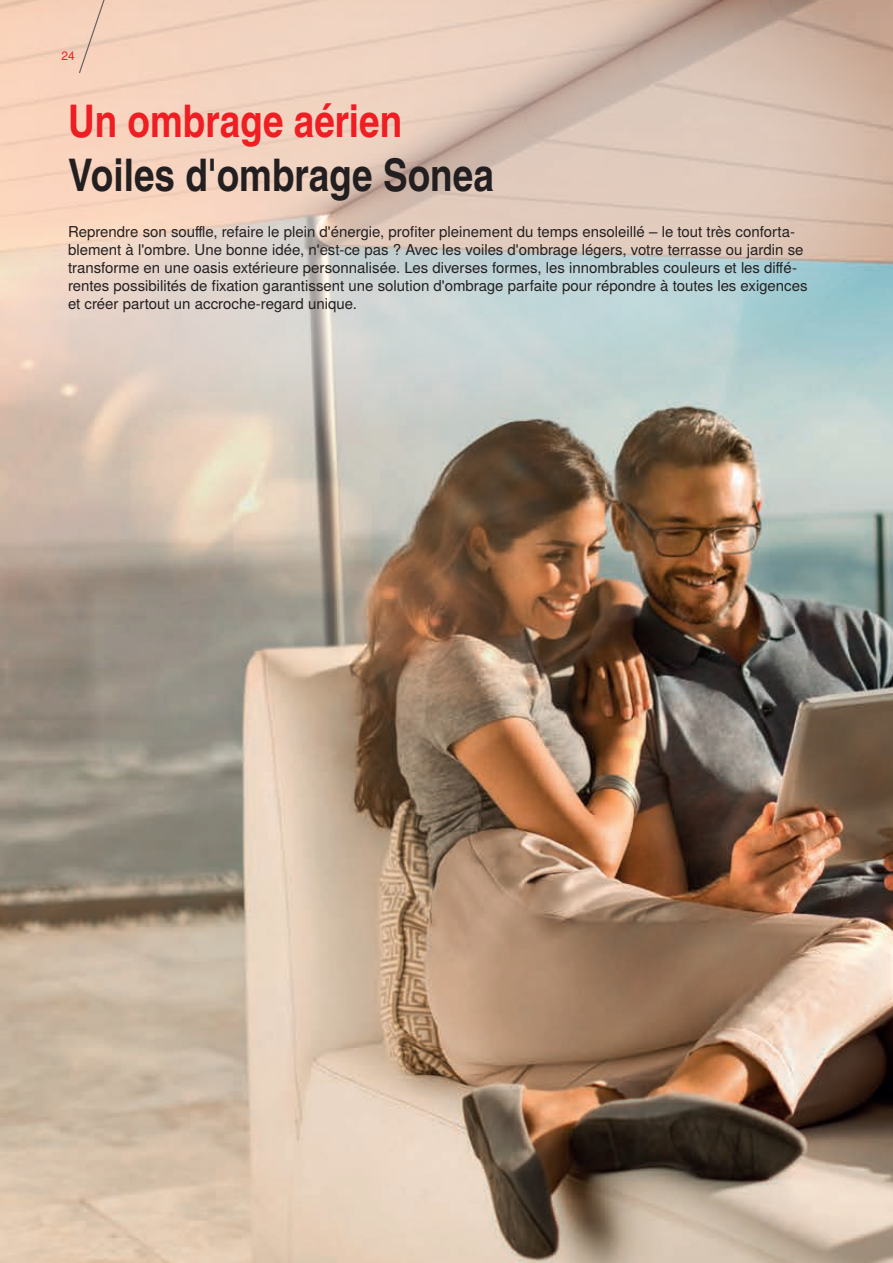
<style>
.page{position:relative;width:893px;height:1263px;background:#fff}
.page>*{position:absolute;margin:0;border:0;box-sizing:border-box;transform-origin:0 0}
.t1{font:700 45px "Warema Nimbus Cnd";color:#231f20}
.t2{font:700 45px "Warema Nimbus Cnd";color:#ee1e23}
.t3{font:15px/18px "Warema Nimbus";color:#231f20}
.t4{font:12px "Warema Nimbus";color:#ee1e23}
</style>
<div class="page">
<img style="left:0;top:435px;width:893px;height:828px">
<svg style="left:0;top:0;width:893px;height:435px;background:#d7cabe"></svg>
<svg style="left:78px;top:0;width:36px;height:74px;background:#f0cdb8"></svg>
<p class="t4" style="left:62px;top:49px;width:15px">24</p>
<h1 class="t2" style="left:68px;top:93px;width:336px">Un ombrage aérien</h1>
<h1 class="t1" style="left:68px;top:147px;width:427px">Voiles d'ombrage Sonea</h1>
<p class="t3" style="left:68px;top:223px;width:741px">Reprendre son souffle, refaire le plein d'énergie, profiter pleinement du temps ensoleillé – le tout très conforta&shy;blement à l'ombre. Une bonne idée, n'est-ce pas ? Avec les voiles d'ombrage légers, votre terrasse ou jardin se transforme en une oasis extérieure personnalisée. Les diverses formes, les innombrables couleurs et les diffé&shy;rentes possibilités de fixation garantissent une solution d'ombrage parfaite pour répondre à toutes les exigences et créer partout un accroche-regard unique.</p>
</div>
